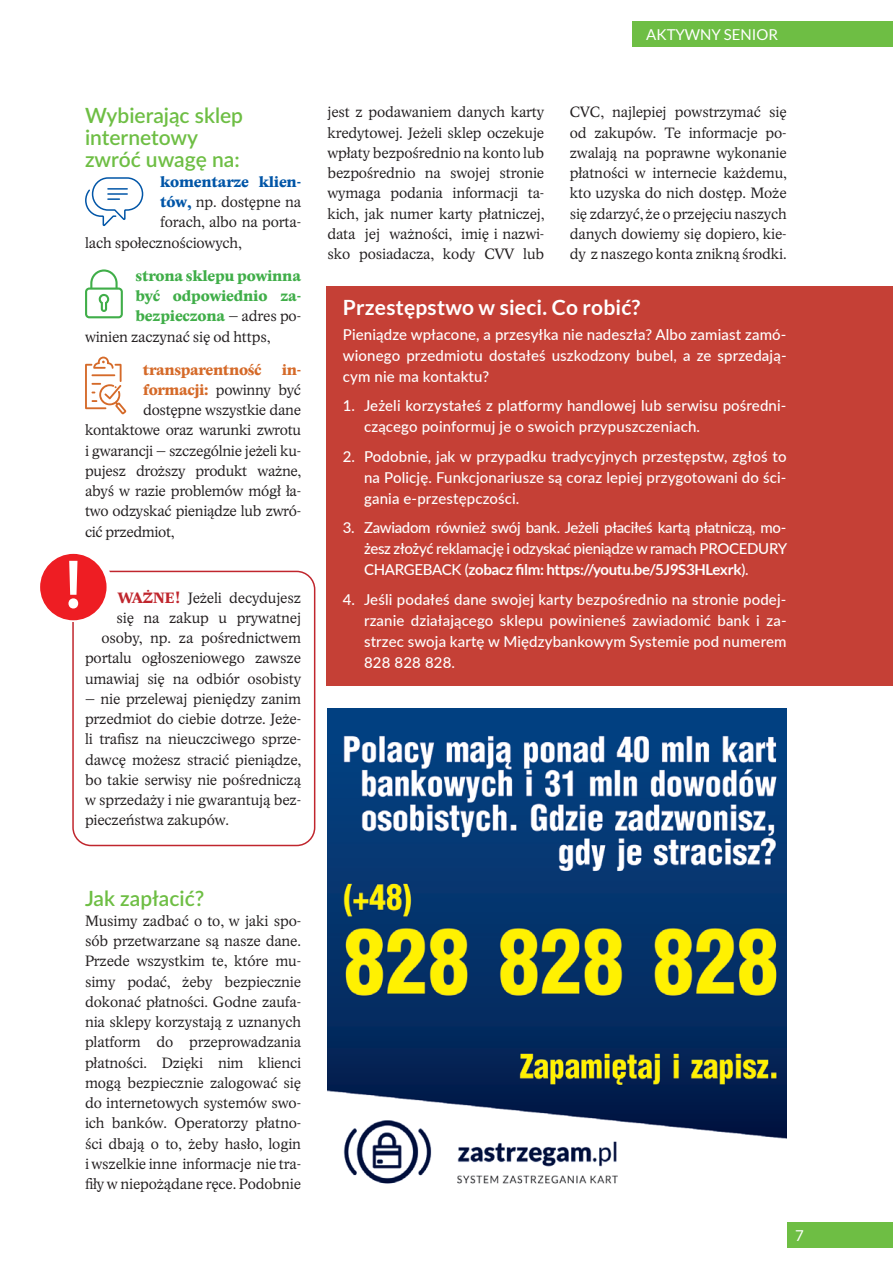
<style>
.page{position:relative;width:893px;height:1263px;background:#fff}
.page>*{position:absolute;margin:0;border:0;box-sizing:border-box;transform-origin:0 0}
.t1{font:600 21px/21.8px "Lato";color:#6ebe44}
.t2{font:700 21px "Lato";letter-spacing:.01em;color:#fff}
.t3{font:15px/20.2px "Academica Light Pro";letter-spacing:-.01em;color:#231f20;text-align:justify}
.t4{font:500 15px/21px "Lato";letter-spacing:.01em;color:#fff;text-align:justify}
.t5{font:700 15px/20.2px "Academica Medium Pro";letter-spacing:-.01em;color:#40ae49;text-align:justify}
.t6{font:700 15px "Academica Medium Pro";letter-spacing:-.02em;color:#d56a29}
.t7{font:700 15px "Academica Medium Pro";letter-spacing:-.01em;color:#0155a7}
.t8{font:15px "Lato";color:#fff}
.s1{font-family:"Academica Medium Pro";font-weight:700;color:#0155a7}
.s2{font-family:"Academica Light Pro";font-weight:400;color:#231f20}
.s3{font-family:"Academica Medium Pro";font-weight:700;color:#d56a29}
.s4{font-family:"Academica Medium Pro";font-weight:700;color:#c0262d}
.s5{font-weight:700}
</style>
<div class="page">
<div style="left:326px;top:286px;width:567px;height:399px;background:#c54036"></div>
<img style="left:327px;top:708px;width:460px;height:476px">
<div style="left:72px;top:571px;width:243px;height:275px;border:2px solid #c0262d;border-radius:18px"></div>
<svg style="left:85px;top:177px;width:59px;height:49px"></svg>
<svg style="left:85px;top:269px;width:38px;height:49px"></svg>
<svg style="left:85px;top:357px;width:41px;height:57px"></svg>
<svg style="left:40px;top:553px;width:69px;height:69px"></svg>
<div style="left:787px;top:1222px;width:106px;height:25px;background:#6ebe44"></div>
<div style="left:632px;top:21px;width:261px;height:26px;background:#6ebe44"></div>
<p class="t8" style="left:646px;top:26px;width:133px">AKTYWNY SENIOR</p>
<h1 class="t1" style="left:85px;top:104px;width:160px">Wybierając sklep internetowy zwróć uwagę na:</h1>
<p class="t7" style="left:160px;top:171px;width:142px">komentarze klien-</p>
<p class="t3" style="left:160px;top:192px;width:142px"><span class="s1">tów,</span> np. dostępne na</p>
<p class="t3" style="left:160px;top:213px;width:142px">forach, albo na porta-</p>
<p class="t3" style="left:85px;top:233px;width:158px">lach społecznościowych,</p>
<p class="t5" style="left:135px;top:265px;width:167px">strona sklepu powinna być odpowiednio za&shy;bezpieczona <span class="s2">– adres po-</span></p>
<p class="t3" style="left:85px;top:327px;width:187px">winien zaczynać się od https,</p>
<p class="t6" style="left:143px;top:359px;width:120px">transparentność</p>
<p class="t6" style="left:282px;top:359px;width:21px">in-</p>
<p class="t3" style="left:143px;top:380px;width:159px"><span class="s3">formacji:</span> powinny być</p>
<p class="t3" style="left:143px;top:400px;width:159px">dostępne wszystkie dane</p>
<p class="t3" style="left:85px;top:420px;width:217px">kontaktowe oraz warunki zwrotu</p>
<p class="t3" style="left:85px;top:441px;width:217px">i gwarancji – szczególnie jeżeli ku-</p>
<p class="t3" style="left:85px;top:461px;width:218px">pujesz droższy produkt ważne,</p>
<p class="t3" style="left:85px;top:481px;width:218px">abyś w razie problemów mógł ła-</p>
<p class="t3" style="left:85px;top:501px;width:217px">two odzyskać pieniądze lub zwró-</p>
<p class="t3" style="left:85px;top:522px;width:91px">cić przedmiot,</p>
<p class="t3" style="left:85px;top:588px;width:218px;text-align:right"><span class="s4">WAŻNE!</span> Jeżeli decydujesz<br>się na zakup u prywatnej osoby, np. za pośrednictwem portalu ogłoszeniowego zawsze umawiaj się na odbiór osobisty</p>
<p class="t3" style="left:85px;top:689px;width:218px">– nie przelewaj pieniędzy zanim przedmiot do ciebie dotrze. Jeże&shy;li trafisz na nieuczciwego sprze&shy;dawcę możesz stracić pieniądze, bo takie serwisy nie pośredniczą w sprzedaży i nie gwarantują bez&shy;pieczeństwa zakupów.</p>
<h1 class="t1" style="left:85px;top:886px;width:121px">Jak zapłacić?</h1>
<p class="t3" style="left:85px;top:911px;width:218px">Musimy zadbać o to, w jaki spo&shy;sób przetwarzane są nasze dane.<br>Przede wszystkim te, które mu&shy;simy podać, żeby bezpiecznie dokonać płatności. Godne zaufa&shy;nia sklepy korzystają z uznanych platform do przeprowadzania płatności. Dzięki nim klienci mogą bezpiecznie zalogować się do internetowych systemów swo&shy;ich banków. Operatorzy płatno&shy;ści dbają o to, żeby hasło, login i wszelkie inne informacje nie tra&shy;fiły w niepożądane ręce. Podobnie</p>
<p class="t3" style="left:327px;top:103px;width:218px">jest z podawaniem danych karty kredytowej. Jeżeli sklep oczekuje wpłaty bezpośrednio na konto lub bezpośrednio na swojej stronie wymaga podania informacji ta&shy;kich, jak numer karty płatniczej, data jej ważności, imię i nazwi&shy;sko posiadacza, kody CVV lub</p>
<p class="t3" style="left:570px;top:103px;width:218px">CVC, najlepiej powstrzymać się od zakupów. Te informacje po&shy;zwalają na poprawne wykonanie płatności w internecie każdemu, kto uzyska do nich dostęp. Może się zdarzyć, że o przejęciu naszych danych dowiemy się dopiero, kie&shy;dy z naszego konta znikną środki.</p>
<h1 class="t2" style="left:343px;top:295px;width:299px">Przestępstwo w sieci. Co robić?</h1>
<p class="t4" style="left:343px;top:323px;width:445px">Pieniądze wpłacone, a przesyłka nie nadeszła? Albo zamiast zamó&shy;wionego przedmiotu dostałeś uszkodzony bubel, a ze sprzedają&shy;cym nie ma kontaktu?</p>
<p class="t4" style="left:364px;top:395px;width:424px;text-indent:-21px">1. Jeżeli korzystałeś z platformy handlowej lub serwisu pośredni&shy;czącego poinformuj je o swoich przypuszczeniach.</p>
<p class="t4" style="left:364px;top:445px;width:424px;text-indent:-21px">2. Podobnie, jak w przypadku tradycyjnych przestępstw, zgłoś to na Policję. Funkcjonariusze są coraz lepiej przygotowani do ści&shy;gania e-przestępczości.</p>
<p class="t4" style="left:364px;top:517px;width:425px;text-indent:-21px">3. Zawiadom również swój bank. Jeżeli płaciłeś kartą płatniczą, mo&shy;żesz złożyć reklamację i odzyskać pieniądze w ramach PROCEDURY CHARGEBACK (<span class="s5">zobacz film: https://youtu.be/5J9S3HLexrk</span>).</p>
<p class="t4" style="left:364px;top:588px;width:424px;text-indent:-21px">4. Jeśli podałeś dane swojej karty bezpośrednio na stronie podej&shy;rzanie działającego sklepu powinieneś zawiadomić bank i za&shy;strzec swoja kartę w Międzybankowym Systemie pod numerem 828 828 828.</p>
<p class="t8" style="left:795px;top:1227px;width:10px">7</p>
</div>
